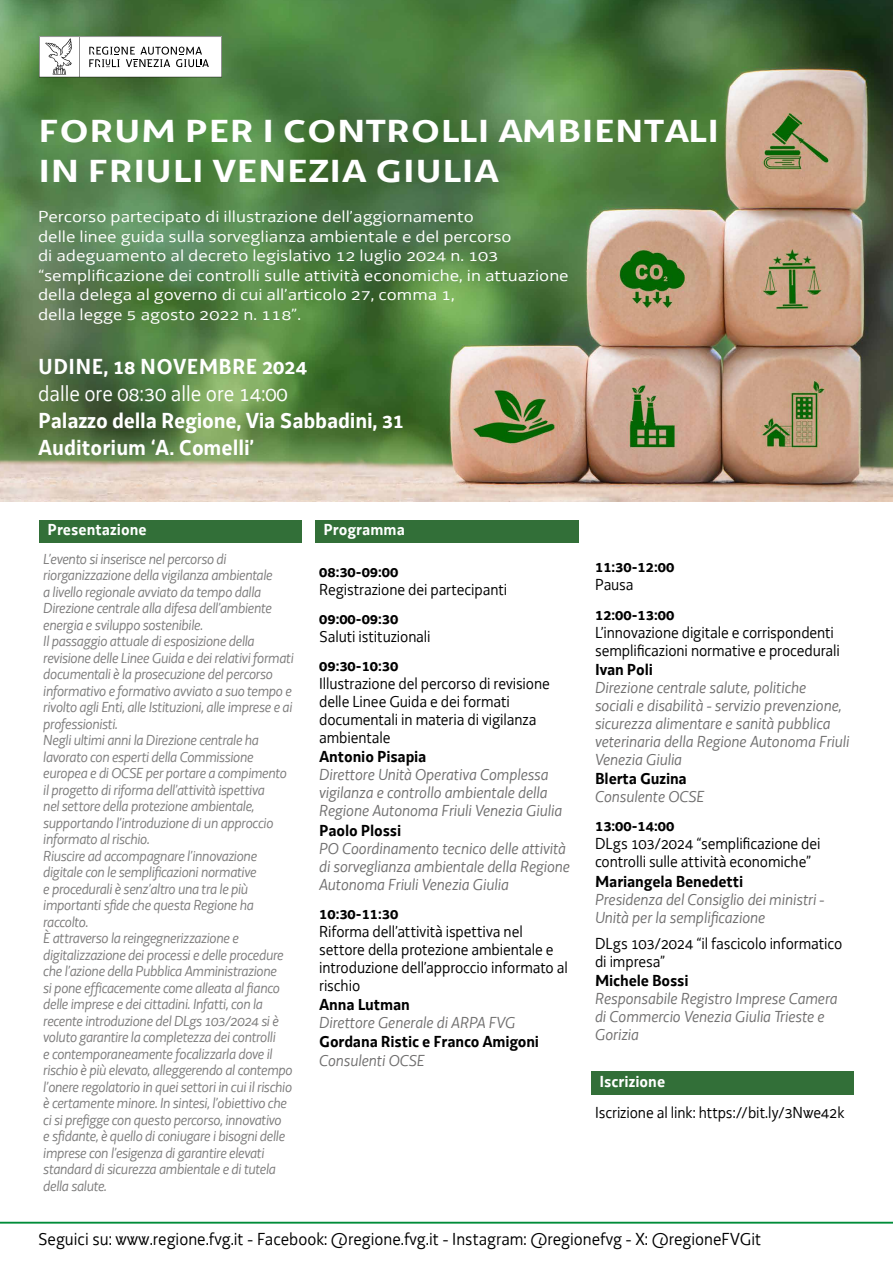
<style>
.page{position:relative;width:893px;height:1263px;background:#fff}
.page>*{position:absolute;margin:0;border:0;box-sizing:border-box;transform-origin:0 0}
.t1{font:700 33px/39.6px "Decima WE";letter-spacing:.015em;color:#fff;scale:1.22 1}
.t2{font:700 22.5px/27px "Decima WE";color:#fff}
.t3{font:22.5px "Decima WE";color:#fff}
.t4{font:18px "Decima WE";color:#000}
.t5{font:italic 16.5px/18px "Decima WE";color:#706f6f}
.t6{font:16.5px/18px "Decima WE";letter-spacing:-.005em;color:#000}
.t7{font:16.5px/19.5px "Decima WE";color:#fff;scale:1.22 1}
.t8{font:700 16.5px "Decima WE";letter-spacing:-.01em;color:#000}
.t9{font:700 16.5px "Decima WE";color:#fff}
.t10{font:italic 15px/16.5px "Decima WE";letter-spacing:-.015em;color:#7c7b7b}
</style>
<div class="page">
<img style="left:0;top:0;width:893px;height:502px">
<hr style="left:0;top:1222px;width:893px;height:1px;background:#008c39">
<svg style="left:39px;top:37px;width:183px;height:40px"></svg>
<div style="left:40px;top:519px;width:262px;height:23px;background:#326f38"></div>
<div style="left:315px;top:519px;width:263px;height:23px;background:#326f38"></div>
<div style="left:591px;top:1071px;width:262px;height:24px;background:#326f38"></div>
<h1 class="t1" style="left:38px;top:112px;width:559px">FORUM PER I CONTROLLI AMBIENTALI<br>IN FRIULI VENEZIA GIULIA</h1>
<p class="t7" style="left:38px;top:207px;width:436px">Percorso partecipato di illustrazione dell’aggiornamento<br>delle linee guida sulla sorveglianza ambientale e del percorso<br>di adeguamento al decreto legislativo 12 luglio 2024 n. 103 “semplificazione dei controlli sulle attività economiche, in attuazione della delega al governo di cui all’articolo 27, comma 1,<br>della legge 5 agosto 2022 n. 118”.</p>
<h2 class="t2" style="left:38px;top:353px;width:270px">UDINE, 18 NOVEMBRE 2024</h2>
<h2 class="t3" style="left:38px;top:380px;width:251px">dalle ore 08:30 alle ore 14:00</h2>
<h2 class="t2" style="left:38px;top:407px;width:367px">Palazzo della Regione, Via Sabbadini, 31<br>Auditorium ‘A. Comelli’</h2>
<p class="t9" style="left:47px;top:519px;width:101px">Presentazione</p>
<p class="t10" style="left:43px;top:550px;width:252px">L’evento si inserisce nel percorso di riorganizzazione della vigilanza ambientale<br>a livello regionale avviato da tempo dalla Direzione centrale alla difesa dell’ambiente energia e sviluppo sostenibile.<br>Il passaggio attuale di esposizione della revisione delle Linee Guida e dei relativi formati documentali è la prosecuzione del percorso informativo e formativo avviato a suo tempo e rivolto agli Enti, alle Istituzioni, alle imprese e ai professionisti.<br>Negli ultimi anni la Direzione centrale ha lavorato con esperti della Commissione europea e di OCSE per portare a compimento il progetto di riforma dell’attività ispettiva<br>nel settore della protezione ambientale, supportando l’introduzione di un approccio informato al rischio.<br>Riuscire ad accompagnare l’innovazione digitale con le semplificazioni normative<br>e procedurali è senz’altro una tra le più importanti sfide che questa Regione ha raccolto.<br>È attraverso la reingegnerizzazione e digitalizzazione dei processi e delle procedure che l’azione della Pubblica Amministrazione<br>si pone efficacemente come alleata al fianco delle imprese e dei cittadini. Infatti, con la recente introduzione del DLgs 103/2024 si è voluto garantire la completezza dei controlli<br>e contemporaneamente focalizzarla dove il rischio è più elevato, alleggerendo al contempo l’onere regolatorio in quei settori in cui il rischio è certamente minore. In sintesi, l’obiettivo che ci si prefigge con questo percorso, innovativo<br>e sfidante, è quello di coniugare i bisogni delle imprese con l’esigenza di garantire elevati standard di sicurezza ambientale e di tutela della salute.</p>
<p class="t9" style="left:323px;top:519px;width:83px">Programma</p>
<p class="t8" style="left:319px;top:561px;width:81px">08:30-09:00</p>
<p class="t6" style="left:319px;top:580px;width:190px">Registrazione dei partecipanti</p>
<p class="t8" style="left:319px;top:608px;width:81px">09:00-09:30</p>
<p class="t6" style="left:319px;top:628px;width:113px">Saluti istituzionali</p>
<p class="t8" style="left:319px;top:655px;width:81px">09:30-10:30</p>
<p class="t6" style="left:319px;top:675px;width:232px">Illustrazione del percorso di revisione delle Linee Guida e dei formati documentali in materia di vigilanza ambientale</p>
<p class="t8" style="left:319px;top:747px;width:109px">Antonio Pisapia</p>
<p class="t5" style="left:319px;top:766px;width:244px">Direttore Unità Operativa Complessa vigilanza e controllo ambientale della<br>Regione Autonoma Friuli Venezia Giulia</p>
<p class="t8" style="left:319px;top:820px;width:84px">Paolo Plossi</p>
<p class="t5" style="left:319px;top:839px;width:252px">PO Coordinamento tecnico delle attività di sorveglianza ambientale della Regione<br>Autonoma Friuli Venezia Giulia</p>
<p class="t8" style="left:319px;top:903px;width:81px">10:30-11:30</p>
<p class="t6" style="left:319px;top:923px;width:250px">Riforma dell’attività ispettiva nel settore della protezione ambientale e introduzione dell’approccio informato al rischio</p>
<p class="t8" style="left:319px;top:995px;width:92px">Anna Lutman</p>
<p class="t5" style="left:319px;top:1013px;width:198px">Direttore Generale di ARPA FVG</p>
<p class="t8" style="left:319px;top:1032px;width:221px">Gordana Ristic e Franco Amigoni</p>
<p class="t5" style="left:319px;top:1051px;width:107px">Consulenti OCSE</p>
<p class="t8" style="left:595px;top:557px;width:81px">11:30-12:00</p>
<p class="t6" style="left:595px;top:576px;width:40px">Pausa</p>
<p class="t8" style="left:595px;top:604px;width:81px">12:00-13:00</p>
<p class="t6" style="left:595px;top:623px;width:246px">L’innovazione digitale e corrispondenti semplificazioni normative e procedurali</p>
<p class="t8" style="left:595px;top:659px;width:59px">Ivan Poli</p>
<p class="t5" style="left:595px;top:678px;width:256px">Direzione centrale salute, politiche<br>sociali e disabilità - servizio prevenzione, sicurezza alimentare e sanità pubblica veterinaria della Regione Autonoma Friuli Venezia Giulia</p>
<p class="t8" style="left:595px;top:768px;width:93px">Blerta Guzina</p>
<p class="t5" style="left:595px;top:787px;width:111px">Consulente OCSE</p>
<p class="t8" style="left:595px;top:816px;width:81px">13:00-14:00</p>
<p class="t6" style="left:595px;top:835px;width:227px">DLgs 103/2024 “semplificazione dei controlli sulle attività economiche”</p>
<p class="t8" style="left:595px;top:871px;width:150px">Mariangela Benedetti</p>
<p class="t5" style="left:595px;top:890px;width:231px">Presidenza del Consiglio dei ministri -<br>Unità per la semplificazione</p>
<p class="t6" style="left:595px;top:935px;width:249px">DLgs 103/2024 “il fascicolo informatico di impresa”</p>
<p class="t8" style="left:595px;top:971px;width:95px">Michele Bossi</p>
<p class="t5" style="left:595px;top:990px;width:244px">Responsabile Registro Imprese Camera di Commercio Venezia Giulia Trieste e<br>Gorizia</p>
<p class="t9" style="left:599px;top:1071px;width:67px">Iscrizione</p>
<p class="t6" style="left:595px;top:1103px;width:251px">Iscrizione al link: https://bit.ly/3Nwe42k</p>
<p class="t4" style="left:38px;top:1229px;width:725px">Seguici su: www.regione.fvg.it - Facebook: @regione.fvg.it - Instagram: @regionefvg - X: @regioneFVGit</p>
</div>
